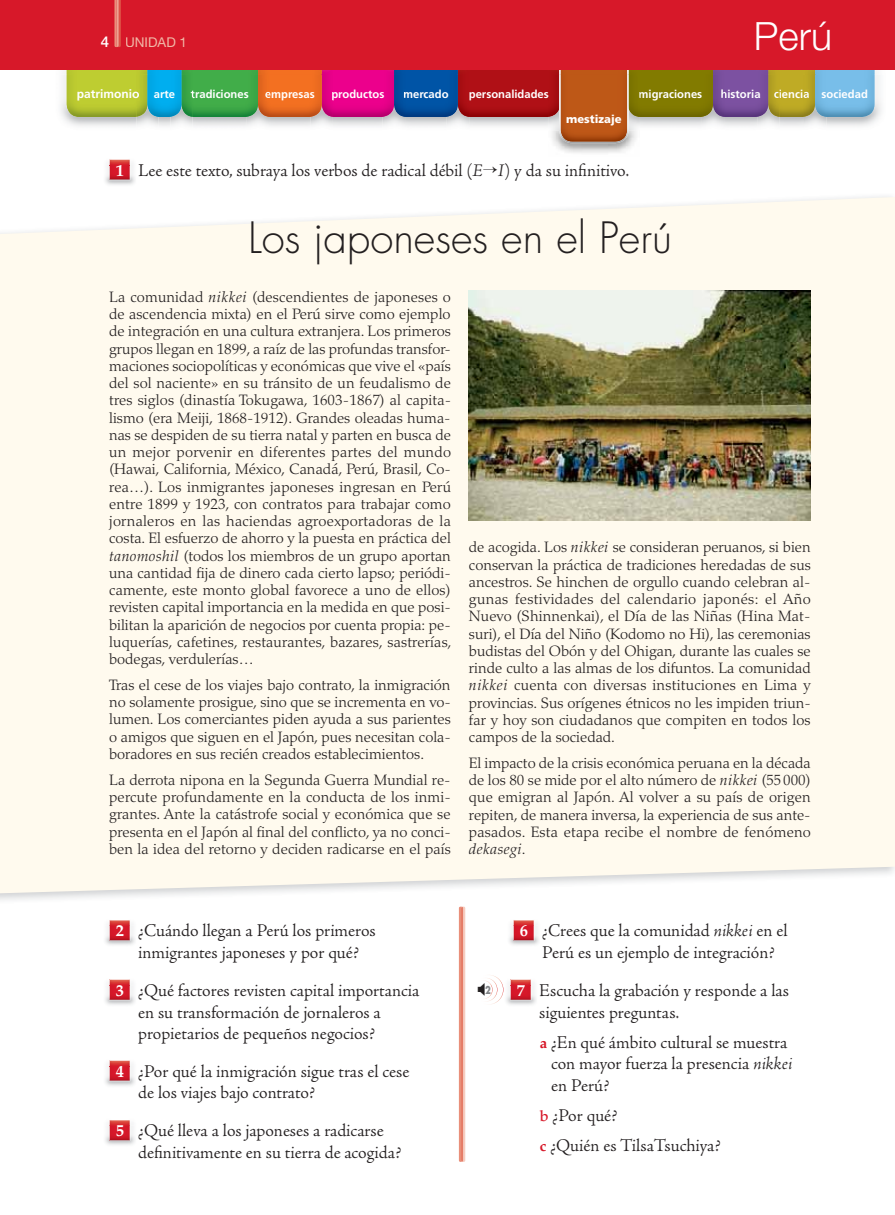
<style>
.page{position:relative;width:895px;height:1215px;background:#fff}
.page>*{position:absolute;margin:0;border:0;box-sizing:border-box;transform-origin:0 0}
.t1{font:300 42px "Futura Std";color:#231f20}
.t2{font:300 39px "Helvetica Neue LT Std";color:#fff}
.t3{font:300 18px/21.6px "Adobe Jenson Pro";color:#231f20}
.t4{font:300 15px/17.2px "Palatino LT Std";letter-spacing:.005em;color:#231f20;text-align:justify}
.t5{font:13.5px "Helvetica Neue LT Std";color:#f1b8a7}
.t6{font:700 12px "Frutiger LT Std";color:#fff}
.t7{font:700 11.25px "Frutiger LT Std";color:#fff}
.t8{font:900 11.25px "Frutiger LT Std";color:#fff}
.t9{font:700 10.5px "Futura Std";color:#808285;scale:.8 1}
.s1{font-weight:500;font-size:15px;color:#fff}
.s2{font-size:11.25px}
.s3{font-family:"Palatino LT Std";font-weight:700;font-size:16.5px;color:#fff}
.s4{font-style:italic}
.s5{font-family:"Palatino LT Std";font-weight:700;font-size:15px;color:#d71829}
.s6{font-family:"Palatino LT Std";font-weight:500;font-size:15px;color:#d71829}
</style>
<div class="page">
<img style="left:779px;top:69px;width:25px;height:48px">
<img style="left:779px;top:89px;width:25px;height:9px">
<img style="left:826px;top:69px;width:60px;height:57px">
<img style="left:804px;top:75px;width:71px;height:42px">
<svg style="left:804px;top:89px;width:5px;height:9px"></svg>
<svg style="left:875px;top:69px;width:9px;height:6px"></svg>
<svg style="left:804px;top:69px;width:11px;height:6px"></svg>
<img style="left:815px;top:69px;width:60px;height:6px">
<img style="left:713px;top:74px;width:66px;height:43px">
<svg style="left:774px;top:89px;width:5px;height:9px"></svg>
<svg style="left:768px;top:69px;width:11px;height:5px"></svg>
<img style="left:724px;top:69px;width:44px;height:5px">
<img style="left:724px;top:89px;width:36px;height:9px">
<div style="left:628px;top:57px;width:85px;height:60px;background:#827b00;border-radius:13px"></div>
<img style="left:702px;top:104px;width:22px;height:25px">
<svg style="left:721px;top:89px;width:3px;height:9px"></svg>
<svg style="left:713px;top:69px;width:11px;height:5px"></svg>
<img style="left:640px;top:69px;width:73px;height:1px">
<img style="left:192px;top:117px;width:356px;height:9px">
<img style="left:469px;top:69px;width:79px;height:48px">
<img style="left:470px;top:89px;width:78px;height:11px">
<img style="left:554px;top:143px;width:79px;height:10px">
<svg style="left:548px;top:69px;width:92px;height:74px"></svg>
<img style="left:447px;top:117px;width:22px;height:9px">
<img style="left:394px;top:74px;width:75px;height:43px">
<svg style="left:458px;top:69px;width:11px;height:5px"></svg>
<img style="left:405px;top:69px;width:53px;height:5px">
<img style="left:405px;top:89px;width:43px;height:9px">
<svg style="left:322px;top:57px;width:72px;height:60px;fill:#eb008b"></svg>
<img style="left:383px;top:104px;width:22px;height:22px">
<svg style="left:394px;top:69px;width:11px;height:5px"></svg>
<img style="left:333px;top:69px;width:61px;height:5px">
<img style="left:333px;top:89px;width:51px;height:11px">
<svg style="left:258px;top:57px;width:64px;height:60px;fill:#f26f21"></svg>
<img style="left:311px;top:75px;width:22px;height:51px">
<svg style="left:322px;top:69px;width:11px;height:6px"></svg>
<img style="left:269px;top:69px;width:53px;height:6px">
<img style="left:269px;top:92px;width:45px;height:8px">
<img style="left:56px;top:69px;width:80px;height:57px">
<img style="left:67px;top:69px;width:69px;height:48px">
<svg style="left:57px;top:69px;width:10px;height:6px"></svg>
<img style="left:78px;top:89px;width:58px;height:12px">
<svg style="left:181px;top:57px;width:77px;height:60px;fill:#40ac48"></svg>
<img style="left:247px;top:104px;width:22px;height:22px">
<svg style="left:265px;top:92px;width:4px;height:8px"></svg>
<svg style="left:258px;top:69px;width:11px;height:6px"></svg>
<img style="left:192px;top:69px;width:66px;height:6px">
<img style="left:192px;top:89px;width:56px;height:9px">
<div style="left:147px;top:57px;width:34px;height:60px;background:#00aeef;border-radius:13px"></div>
<svg style="left:159px;top:117px;width:11px;height:9px"></svg>
<img style="left:136px;top:75px;width:23px;height:51px">
<img style="left:136px;top:75px;width:11px;height:42px">
<svg style="left:136px;top:89px;width:3px;height:12px"></svg>
<img style="left:170px;top:104px;width:22px;height:22px">
<img style="left:147px;top:104px;width:34px;height:13px">
<svg style="left:136px;top:69px;width:12px;height:6px"></svg>
<svg style="left:181px;top:69px;width:11px;height:6px"></svg>
<img style="left:147px;top:69px;width:34px;height:5px">
<div style="left:0;top:0;width:895px;height:69px;background:#d71829"></div>
<img style="left:105px;top:165px;width:30px;height:20px">
<img style="left:109px;top:165px;width:21px;height:15px">
<img style="left:108px;top:159px;width:24px;height:6px">
<svg style="left:114px;top:0;width:7px;height:47px"></svg>
<div style="left:0;top:197px;width:895px;height:697px;background:#fffaee"></div>
<img style="left:468px;top:291px;width:343px;height:229px">
<img style="left:105px;top:926px;width:30px;height:19px">
<img style="left:109px;top:925px;width:21px;height:16px">
<img style="left:109px;top:920px;width:21px;height:5px">
<img style="left:105px;top:986px;width:30px;height:19px">
<img style="left:109px;top:985px;width:21px;height:15px">
<img style="left:108px;top:979px;width:24px;height:6px">
<img style="left:105px;top:1066px;width:30px;height:20px">
<img style="left:109px;top:1066px;width:21px;height:15px">
<img style="left:108px;top:1060px;width:24px;height:6px">
<img style="left:105px;top:1126px;width:30px;height:19px">
<img style="left:109px;top:1125px;width:21px;height:15px">
<img style="left:109px;top:1120px;width:21px;height:5px">
<img style="left:509px;top:926px;width:30px;height:19px">
<img style="left:513px;top:925px;width:21px;height:16px">
<img style="left:513px;top:920px;width:21px;height:5px">
<img style="left:506px;top:986px;width:30px;height:19px">
<img style="left:510px;top:985px;width:21px;height:15px">
<img style="left:509px;top:979px;width:24px;height:6px">
<svg style="left:459px;top:906px;width:6px;height:255px"></svg>
<hr style="left:461px;top:906px;width:2px;height:255px;background:#e57c67">
<svg style="left:485px;top:975px;width:18px;height:29px"></svg>
<p class="t5" style="left:101px;top:37px;width:88px"><span class="s1">4</span> UNIDAD 1</p>
<p class="t6" style="left:77px;top:88px;width:100px">patrimonio <span class="s2">arte</span></p>
<p class="t7" style="left:191px;top:88px;width:60px">tradiciones</p>
<p class="t7" style="left:265px;top:88px;width:51px">empresas</p>
<p class="t7" style="left:331px;top:88px;width:54px">productos</p>
<p class="t7" style="left:403px;top:88px;width:47px">mercado</p>
<h2 class="t2" style="left:754px;top:22px;width:80px">Perú</h2>
<p class="t7" style="left:469px;top:88px;width:82px">personalidades</p>
<p class="t7" style="left:639px;top:88px;width:65px">migraciones</p>
<p class="t7" style="left:721px;top:88px;width:149px">historia ciencia sociedad</p>
<p class="t8" style="left:566px;top:114px;width:57px">mestizaje</p>
<p class="t3" style="left:116px;top:161px;width:515px"><span class="s3">1</span> Lee este texto, subraya los verbos de radical débil (<span class="s4">E I</span>) y da su infinitivo.</p>
<h1 class="t1" style="left:248px;top:218px;width:425px">Los japoneses en el Perú</h1>
<p class="t4" style="left:109px;top:290px;width:344px">La comunidad <span class="s4">nikkei</span> (descendientes de japoneses o de ascendencia mixta) en el Perú sirve como ejemplo de integración en una cultura extranjera. Los primeros grupos llegan en 1899, a raíz de las profundas transfor&shy;maciones sociopolíticas y económicas que vive el «país del sol naciente» en su tránsito de un feudalismo de tres siglos (dinastía Tokugawa, 1603-1867) al capita&shy;lismo (era Meiji, 1868-1912). Grandes oleadas huma&shy;nas se despiden de su tierra natal y parten en busca de un mejor porvenir en diferentes partes del mundo (Hawai, California, México, Canadá, Perú, Brasil, Co&shy;rea…). Los inmigrantes japoneses ingresan en Perú entre 1899 y 1923, con contratos para trabajar como jornaleros en las haciendas agroexportadoras de la costa. El esfuerzo de ahorro y la puesta en práctica del <span class="s4">tanomoshil</span> (todos los miembros de un grupo aportan una cantidad fija de dinero cada cierto lapso; periódi&shy;camente, este monto global favorece a uno de ellos) revisten capital importancia en la medida en que posi&shy;bilitan la aparición de negocios por cuenta propia: pe&shy;luquerías, cafetines, restaurantes, bazares, sastrerías, bodegas, verdulerías…</p>
<p class="t4" style="left:109px;top:678px;width:343px">Tras el cese de los viajes bajo contrato, la inmigración no solamente prosigue, sino que se incrementa en vo&shy;lumen. Los comerciantes piden ayuda a sus parientes o amigos que siguen en el Japón, pues necesitan cola&shy;boradores en sus recién creados establecimientos.</p>
<p class="t4" style="left:109px;top:772px;width:343px">La derrota nipona en la Segunda Guerra Mundial re&shy;percute profundamente en la conducta de los inmi&shy;grantes. Ante la catástrofe social y económica que se presenta en el Japón al final del conflicto, ya no conci&shy;ben la idea del retorno y deciden radicarse en el país</p>
<p class="t4" style="left:469px;top:540px;width:343px">de acogida. Los <span class="s4">nikkei</span> se consideran peruanos, si bien conservan la práctica de tradiciones heredadas de sus ancestros. Se hinchen de orgullo cuando celebran al&shy;gunas festividades del calendario japonés: el Año Nuevo (Shinnenkai), el Día de las Niñas (Hina Mat&shy;suri), el Día del Niño (Kodomo no Hi), las ceremonias budistas del Obón y del Ohigan, durante las cuales se rinde culto a las almas de los difuntos. La comunidad <span class="s4">nikkei</span> cuenta con diversas instituciones en Lima y provincias. Sus orígenes étnicos no les impiden triun&shy;far y hoy son ciudadanos que compiten en todos los campos de la sociedad.</p>
<p class="t4" style="left:469px;top:756px;width:344px">El impacto de la crisis económica peruana en la década de los 80 se mide por el alto número de <span class="s4">nikkei</span> (55 000) que emigran al Japón. Al volver a su país de origen repiten, de manera inversa, la experiencia de sus ante&shy;pasados. Esta etapa recibe el nombre de fenómeno <span class="s4">dekasegi</span>.</p>
<p class="t3" style="left:116px;top:921px;width:262px;text-align:center"><span class="s3">2</span> ¿Cuándo llegan a Perú los primeros inmigrantes japoneses y por qué?</p>
<p class="t3" style="left:138px;top:981px;width:283px;text-indent:-23px"><span class="s3">3</span> ¿Qué factores revisten capital importancia en su transformación de jornaleros a propietarios de pequeños negocios?</p>
<p class="t3" style="left:138px;top:1061px;width:273px;text-indent:-23px"><span class="s3">4</span> ¿Por qué la inmigración sigue tras el cese de los viajes bajo contrato?</p>
<p class="t3" style="left:138px;top:1121px;width:264px;text-indent:-23px"><span class="s3">5</span> ¿Qué lleva a los japoneses a radicarse definitivamente en su tierra de acogida?</p>
<p class="t9" style="left:485px;top:984px;width:9px">2</p>
<p class="t3" style="left:520px;top:921px;width:270px;text-align:center"><span class="s3">6</span> ¿Crees que la comunidad <span class="s4">nikkei</span> en el<br>Perú es un ejemplo de integración?</p>
<p class="t3" style="left:539px;top:981px;width:251px;text-indent:-23px"><span class="s3">7</span> Escucha la grabación y responde a las siguientes preguntas.</p>
<p class="t3" style="left:551px;top:1032px;width:243px;text-indent:-11px"><span class="s5">a</span> ¿En qué ámbito cultural se muestra con mayor fuerza la presencia <span class="s4">nikkei </span>en Perú?</p>
<p class="t3" style="left:540px;top:1101px;width:182px;line-height:30.2px"><span class="s6">b</span> ¿Por qué?<br><span class="s5">c</span> ¿Quién es TilsaTsuchiya?</p>
</div>
